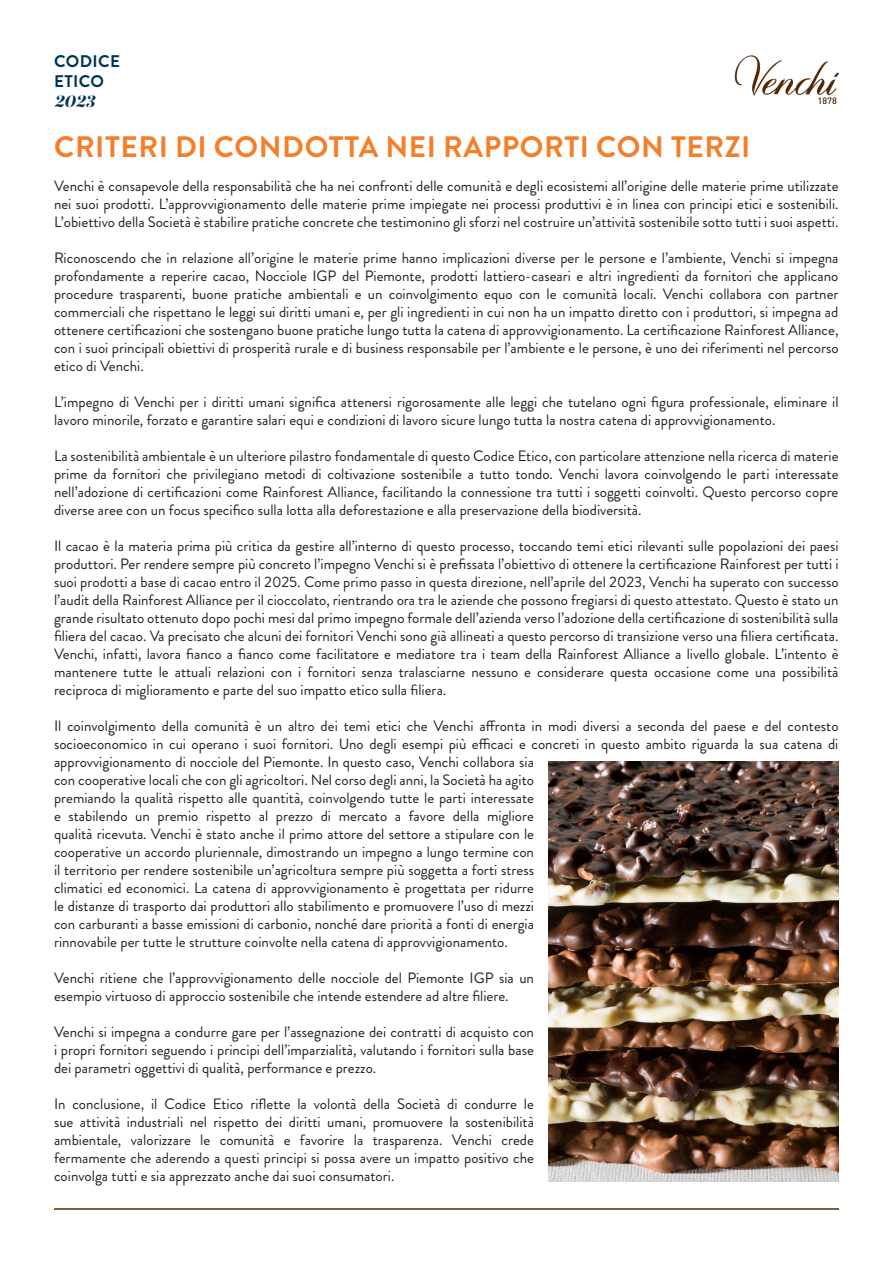
<style>
.page{position:relative;width:893px;height:1263px;background:#fff}
.page>*{position:absolute;margin:0;border:0;box-sizing:border-box;transform-origin:0 0}
.t1{font:700 29.55px "Brandon Grotesque";letter-spacing:.02em;color:#f47f2a}
.t2{font:700 16.8px "Brandon Grotesque";letter-spacing:.02em;color:#003557}
.t3{font:italic 900 16.8px "Gabriela Stencil";color:#003557}
.t4{font:15px/18px "Brandon Grotesque";color:#231f20;text-align:justify}
</style>
<div class="page">
<img style="left:735px;top:55px;width:104px;height:48px">
<hr style="left:54px;top:1208px;width:785px;height:2px;background:#542d00">
<img style="left:549px;top:761px;width:290px;height:421px">
<p class="t2" style="left:54px;top:49px;width:67px">CODICE</p>
<p class="t2" style="left:54px;top:70px;width:52px">ETICO</p>
<p class="t3" style="left:54px;top:91px;width:43px">2023</p>
<p class="t1" style="left:54px;top:126px;width:698px">CRITERI DI CONDOTTA NEI RAPPORTI CON TERZI</p>
<p class="t4" style="left:54px;top:177px;width:786px">Venchi è consapevole della responsabilità che ha nei confronti delle comunità e degli ecosistemi all’origine delle materie prime utilizzate nei suoi prodotti. L’approvvigionamento delle materie prime impiegate nei processi produttivi è in linea con principi etici e sostenibili.<br>L’obiettivo della Società è stabilire pratiche concrete che testimonino gli sforzi nel costruire un’attività sostenibile sotto tutti i suoi aspetti.</p>
<p class="t4" style="left:54px;top:249px;width:786px">Riconoscendo che in relazione all’origine le materie prime hanno implicazioni diverse per le persone e l’ambiente, Venchi si impegna profondamente a reperire cacao, Nocciole IGP del Piemonte, prodotti lattiero-caseari e altri ingredienti da fornitori che applicano procedure trasparenti, buone pratiche ambientali e un coinvolgimento equo con le comunità locali. Venchi collabora con partner commerciali che rispettano le leggi sui diritti umani e, per gli ingredienti in cui non ha un impatto diretto con i produttori, si impegna ad ottenere certificazioni che sostengano buone pratiche lungo tutta la catena di approvvigionamento. La certificazione Rainforest Alliance, con i suoi principali obiettivi di prosperità rurale e di business responsabile per l’ambiente e le persone, è uno dei riferimenti nel percorso etico di Venchi.</p>
<p class="t4" style="left:54px;top:393px;width:786px">L’impegno di Venchi per i diritti umani significa attenersi rigorosamente alle leggi che tutelano ogni figura professionale, eliminare il lavoro minorile, forzato e garantire salari equi e condizioni di lavoro sicure lungo tutta la nostra catena di approvvigionamento.</p>
<p class="t4" style="left:54px;top:447px;width:786px">La sostenibilità ambientale è un ulteriore pilastro fondamentale di questo Codice Etico, con particolare attenzione nella ricerca di materie prime da fornitori che privilegiano metodi di coltivazione sostenibile a tutto tondo. Venchi lavora coinvolgendo le parti interessate nell’adozione di certificazioni come Rainforest Alliance, facilitando la connessione tra tutti i soggetti coinvolti. Questo percorso copre diverse aree con un focus specifico sulla lotta alla deforestazione e alla preservazione della biodiversità.</p>
<p class="t4" style="left:54px;top:537px;width:786px">Il cacao è la materia prima più critica da gestire all’interno di questo processo, toccando temi etici rilevanti sulle popolazioni dei paesi produttori. Per rendere sempre più concreto l’impegno Venchi si è prefissata l’obiettivo di ottenere la certificazione Rainforest per tutti i suoi prodotti a base di cacao entro il 2025. Come primo passo in questa direzione, nell’aprile del 2023, Venchi ha superato con successo l’audit della Rainforest Alliance per il cioccolato, rientrando ora tra le aziende che possono fregiarsi di questo attestato. Questo è stato un grande risultato ottenuto dopo pochi mesi dal primo impegno formale dell’azienda verso l’adozione della certificazione di sostenibilità sulla filiera del cacao. Va precisato che alcuni dei fornitori Venchi sono già allineati a questo percorso di transizione verso una filiera certificata.<br>Venchi, infatti, lavora fianco a fianco come facilitatore e mediatore tra i team della Rainforest Alliance a livello globale. L’intento è mantenere tutte le attuali relazioni con i fornitori senza tralasciarne nessuno e considerare questa occasione come una possibilità reciproca di miglioramento e parte del suo impatto etico sulla filiera.</p>
<p class="t4" style="left:54px;top:717px;width:786px;text-align:left">Il coinvolgimento della comunità è un altro dei temi etici che Venchi affronta in modi diversi a seconda del paese e del contesto socioeconomico in cui operano i suoi fornitori. Uno degli esempi più efficaci e concreti in questo ambito riguarda la sua catena di approvvigionamento di nocciole del Piemonte. In questo caso, Venchi collabora sia<br>con cooperative locali che con gli agricoltori. Nel corso degli anni, la Società ha agito<br>premiando la qualità rispetto alle quantità, coinvolgendo tutte le parti interessate<br>e stabilendo un premio rispetto al prezzo di mercato a favore della migliore<br>qualità ricevuta. Venchi è stato anche il primo attore del settore a stipulare con le<br>cooperative un accordo pluriennale, dimostrando un impegno a lungo termine con<br>il territorio per rendere sostenibile un’agricoltura sempre più soggetta a forti stress<br>climatici ed economici. La catena di approvvigionamento è progettata per ridurre<br>le distanze di trasporto dai produttori allo stabilimento e promuovere l’uso di mezzi<br>con carburanti a basse emissioni di carbonio, nonché dare priorità a fonti di energia<br>rinnovabile per tutte le strutture coinvolte nella catena di approvvigionamento.</p>
<p class="t4" style="left:54px;top:969px;width:481px">Venchi ritiene che l’approvvigionamento delle nocciole del Piemonte IGP sia un esempio virtuoso di approccio sostenibile che intende estendere ad altre filiere.</p>
<p class="t4" style="left:54px;top:1023px;width:481px">Venchi si impegna a condurre gare per l’assegnazione dei contratti di acquisto con i propri fornitori seguendo i principi dell’imparzialità, valutando i fornitori sulla base dei parametri oggettivi di qualità, performance e prezzo.</p>
<p class="t4" style="left:54px;top:1095px;width:482px">In conclusione, il Codice Etico riflette la volontà della Società di condurre le sue attività industriali nel rispetto dei diritti umani, promuovere la sostenibilità ambientale, valorizzare le comunità e favorire la trasparenza. Venchi crede fermamente che aderendo a questi principi si possa avere un impatto positivo che coinvolga tutti e sia apprezzato anche dai suoi consumatori.</p>
</div>
